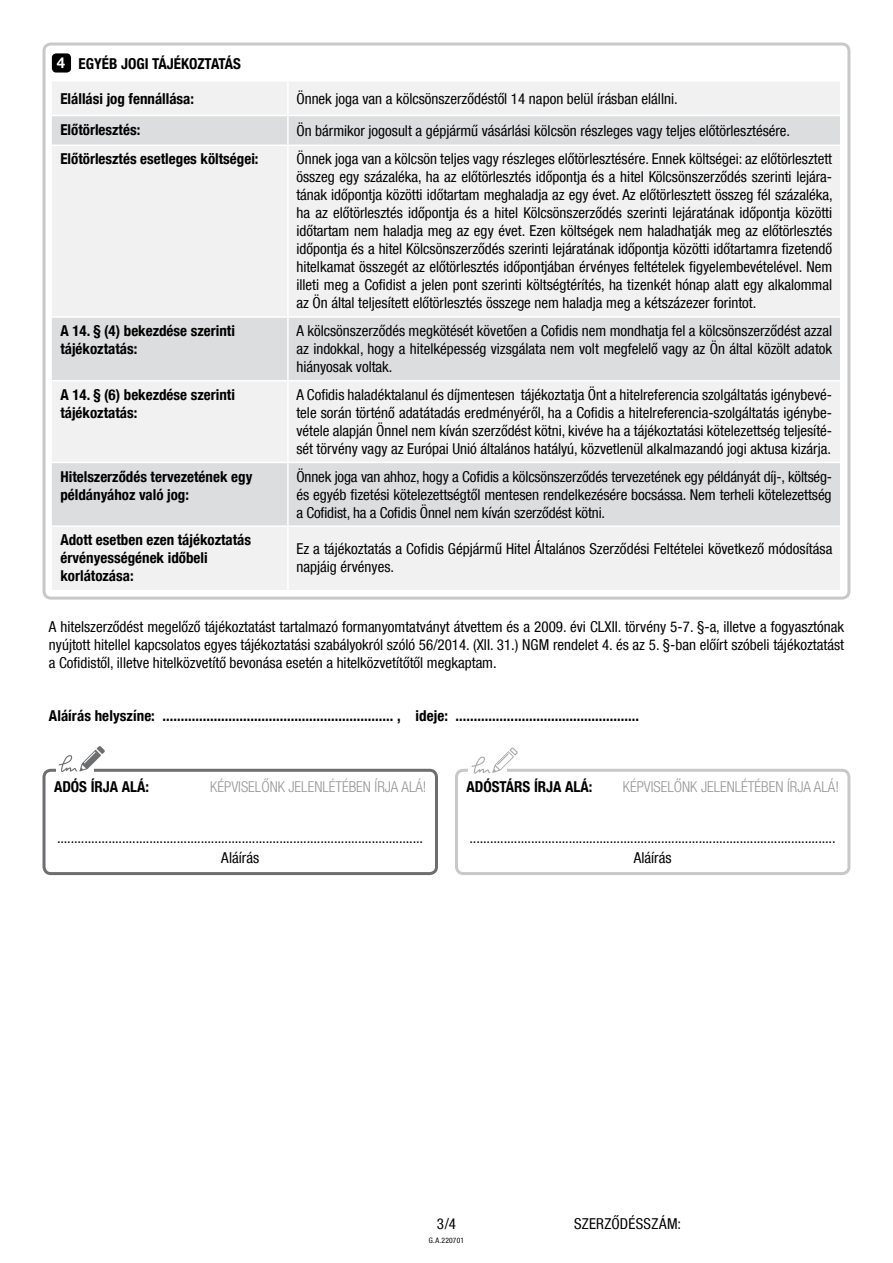
<style>
.page{position:relative;width:893px;height:1263px;background:#fff}
.page>*{position:absolute;margin:0;border:0;box-sizing:border-box;transform-origin:0 0}
.t1{font:condensed 15px/18px "Helvetica Neue LT Com";color:#000;text-align:justify}
.t2{font:700 condensed 15px/18px "Helvetica Neue LT Com";color:#000}
.t3{font:300 condensed 15px "Helvetica Neue LT Com";color:#939598}
.t4{font:condensed 15px "Helvetica Neue LT Com";letter-spacing:.02em;color:#000}
.t5{font:condensed 7.5px "Helvetica Neue LT Com";letter-spacing:.02em;color:#000}
.s1{font-stretch:normal;color:#fff}
</style>
<div class="page">
<div style="left:52px;top:53px;width:19px;height:20px;background:#000;border-radius:4px"></div>
<div style="left:52px;top:82px;width:788px;height:508px;background:#f1f1f2"></div>
<svg style="left:52px;top:116px;width:788px;height:409px;fill:#f1f1f2"></svg>
<hr style="left:287px;top:81px;width:2px;height:34px;background:#fff">
<hr style="left:52px;top:115px;width:236px;height:1px;background:#fff">
<hr style="left:288px;top:115px;width:553px;height:1px;background:#fff">
<hr style="left:287px;top:116px;width:2px;height:28px;background:#fff">
<hr style="left:52px;top:144px;width:236px;height:2px;background:#fff">
<hr style="left:288px;top:144px;width:553px;height:2px;background:#fff">
<hr style="left:287px;top:146px;width:2px;height:170px;background:#fff">
<hr style="left:52px;top:316px;width:236px;height:2px;background:#fff">
<hr style="left:288px;top:316px;width:553px;height:2px;background:#fff">
<hr style="left:287px;top:318px;width:2px;height:62px;background:#fff">
<hr style="left:52px;top:380px;width:236px;height:1px;background:#fff">
<hr style="left:288px;top:380px;width:553px;height:1px;background:#fff">
<hr style="left:287px;top:381px;width:2px;height:81px;background:#fff">
<hr style="left:52px;top:462px;width:236px;height:1px;background:#fff">
<hr style="left:288px;top:462px;width:553px;height:1px;background:#fff">
<hr style="left:287px;top:463px;width:2px;height:62px;background:#fff">
<hr style="left:52px;top:525px;width:236px;height:2px;background:#fff">
<hr style="left:288px;top:525px;width:553px;height:2px;background:#fff">
<hr style="left:287px;top:527px;width:2px;height:63px;background:#fff">
<div style="left:43px;top:43px;width:807px;height:557px;border:3px solid #c7c8ca;border-radius:7px"></div>
<div style="left:43px;top:769px;width:395px;height:106px;border:3px solid #6d6e71;border-radius:7px"></div>
<div style="left:455px;top:769px;width:395px;height:106px;border:3px solid #c7c8ca;border-radius:7px"></div>
<div style="left:56px;top:759px;width:37px;height:15px;background:#fff"></div>
<svg style="left:59px;top:746px;width:46px;height:26px"></svg>
<div style="left:469px;top:761px;width:38px;height:14px;background:#fff"></div>
<svg style="left:471px;top:747px;width:47px;height:26px"></svg>
<p class="t2" style="left:57px;top:54px;width:186px"><span class="s1">4</span> EGYÉB JOGI TÁJÉKOZTATÁS</p>
<p class="t2" style="left:60px;top:90px;width:135px">Elállási jog fennállása:</p>
<p class="t1" style="left:296px;top:89px;width:383px">Önnek joga van a kölcsönszerződéstől 14 napon belül írásban elállni.</p>
<p class="t2" style="left:60px;top:120px;width:81px">Előtörlesztés:</p>
<p class="t1" style="left:296px;top:121px;width:495px">Ön bármikor jogosult a gépjármű vásárlási kölcsön részleges vagy teljes előtörlesztésére.</p>
<p class="t2" style="left:60px;top:150px;width:200px">Előtörlesztés esetleges költségei:</p>
<p class="t1" style="left:296px;top:150px;width:538px">Önnek joga van a kölcsön teljes vagy részleges előtörlesztésére. Ennek költségei: az előtörlesztett összeg egy százaléka, ha az előtörlesztés időpontja és a hitel Kölcsönszerződés szerinti lejára&shy;tának időpontja közötti időtartam meghaladja az egy évet. Az előtörlesztett összeg fél százaléka, ha az előtörlesztés időpontja és a hitel Kölcsönszerződés szerinti lejáratának időpontja közötti időtartam nem haladja meg az egy évet. Ezen költségek nem haladhatják meg az előtörlesztés időpontja és a hitel Kölcsönszerződés szerinti lejáratának időpontja közötti időtartamra fizetendő hitelkamat összegét az előtörlesztés időpontjában érvényes feltételek figyelembevételével. Nem illeti meg a Cofidist a jelen pont szerinti költségtérítés, ha tizenkét hónap alatt egy alkalommal az Ön által teljesített előtörlesztés összege nem haladja meg a kétszázezer forintot.</p>
<p class="t2" style="left:60px;top:322px;width:176px">A 14. § (4) bekezdése szerinti tájékoztatás:</p>
<p class="t1" style="left:296px;top:322px;width:537px">A kölcsönszerződés megkötését követően a Cofidis nem mondhatja fel a kölcsönszerződést azzal az indokkal, hogy a hitelképesség vizsgálata nem volt megfelelő vagy az Ön által közölt adatok hiányosak voltak.</p>
<p class="t2" style="left:60px;top:386px;width:176px">A 14. § (6) bekezdése szerinti tájékoztatás:</p>
<p class="t1" style="left:296px;top:385px;width:537px">A Cofidis haladéktalanul és díjmentesen tájékoztatja Önt a hitelreferencia szolgáltatás igénybevé&shy;tele során történő adatátadás eredményéről, ha a Cofidis a hitelreferencia-szolgáltatás igénybe&shy;vétele alapján Önnel nem kíván szerződést kötni, kivéve ha a tájékoztatási kötelezettség teljesíté&shy;sét törvény vagy az Európai Unió általános hatályú, közvetlenül alkalmazandó jogi aktusa kizárja.</p>
<p class="t2" style="left:60px;top:467px;width:193px">Hitelszerződés tervezetének egy példányához való jog:</p>
<p class="t1" style="left:296px;top:467px;width:537px">Önnek joga van ahhoz, hogy a Cofidis a kölcsönszerződés tervezetének egy példányát díj-, költség&shy;és egyéb fizetési kötelezettségtől mentesen rendelkezésére bocsássa. Nem terheli kötelezettség a Cofidist, ha a Cofidis Önnel nem kíván szerződést kötni.</p>
<p class="t2" style="left:60px;top:531px;width:192px">Adott esetben ezen tájékoztatás érvényességének időbeli korlátozása:</p>
<p class="t1" style="left:296px;top:540px;width:537px">Ez a tájékoztatás a Cofidis Gépjármű Hitel Általános Szerződési Feltételei következő módosítása napjáig érvényes.</p>
<p class="t1" style="left:49px;top:617px;width:797px">A hitelszerződést megelőző tájékoztatást tartalmazó formanyomtatványt átvettem és a 2009. évi CLXII. törvény 5-7. §-a, illetve a fogyasztónak nyújtott hitellel kapcsolatos egyes tájékoztatási szabályokról szóló 56/2014. (XII. 31.) NGM rendelet 4. és az 5. §-ban előírt szóbeli tájékoztatást a Cofidistől, illetve hitelközvetítő bevonása esetén a hitelközvetítőtől megkaptam.</p>
<p class="t2" style="left:49px;top:707px;width:592px">Aláírás helyszíne: ............................................................... , ideje: ..................................................</p>
<p class="t2" style="left:54px;top:777px;width:96px">ADÓS ÍRJA ALÁ:</p>
<p class="t3" style="left:210px;top:778px;width:218px">KÉPVISELŐNK JELENLÉTÉBEN ÍRJA ALÁ!</p>
<p class="t1" style="left:57px;top:827px;width:368px;line-height:19.8px;text-align:center">...........................................................................................................<br>Aláírás</p>
<p class="t2" style="left:466px;top:777px;width:127px">ADÓSTÁRS ÍRJA ALÁ:</p>
<p class="t3" style="left:623px;top:778px;width:218px">KÉPVISELŐNK JELENLÉTÉBEN ÍRJA ALÁ!</p>
<p class="t1" style="left:469px;top:827px;width:368px;line-height:19.8px;text-align:center">...........................................................................................................<br>Aláírás</p>
<p class="t1" style="left:437px;top:1214px;width:21px">3/4</p>
<p class="t5" style="left:429px;top:1236px;width:37px">G.A.220701</p>
<p class="t4" style="left:574px;top:1215px;width:109px">SZERZŐDÉSSZÁM:</p>
</div>
